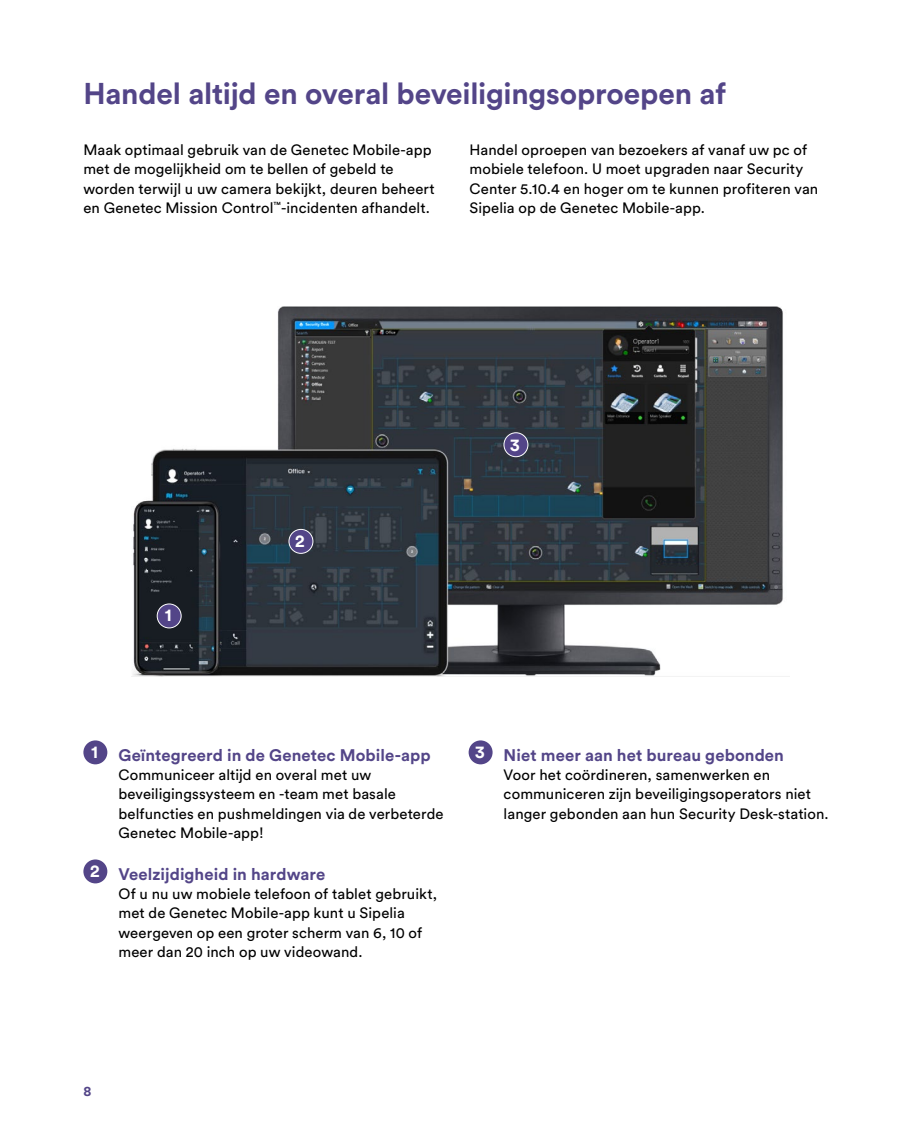
<style>
.page{position:relative;width:918px;height:1142px;background:#fff}
.page>*{position:absolute;margin:0;border:0;box-sizing:border-box;transform-origin:0 0}
.Heading_2__after{font:700 29.75px "Circular Pro";letter-spacing:-.01em;color:#534588}
.t1{font:700 17.5px "Circular Pro";color:#fff}
.Heading_4{font:700 16.62px "Circular Pro";letter-spacing:.005em;color:#534588}
.Body_Text{font:14.88px/19.2px "Circular Pro";letter-spacing:.01em;color:#000}
.t2{font:700 14px "Circular Pro";color:#534588}
</style>
<div class="page">
<img style="left:131px;top:307px;width:658px;height:370px">
<div style="left:157px;top:604px;width:24px;height:24px;background:#534588;border-radius:50%"></div>
<div style="left:157px;top:603px;width:24px;height:25px;border:1px solid #fff;border-radius:50%"></div>
<div style="left:289px;top:529px;width:24px;height:24px;background:#534588;border-radius:50%"></div>
<div style="left:288px;top:529px;width:25px;height:25px;border:1px solid #fff;border-radius:50%"></div>
<div style="left:504px;top:433px;width:24px;height:24px;background:#534588;border-radius:50%"></div>
<div style="left:503px;top:432px;width:25px;height:25px;border:1px solid #fff;border-radius:50%"></div>
<div style="left:83px;top:740px;width:24px;height:24px;background:#534588;border-radius:50%"></div>
<div style="left:83px;top:859px;width:24px;height:24px;background:#534588;border-radius:50%"></div>
<div style="left:468px;top:740px;width:24px;height:24px;background:#534588;border-radius:50%"></div>
<p class="Heading_2__after" style="left:83px;top:74px;width:644px">Handel altijd en overal beveiligingsoproepen af</p>
<p class="Body_Text" style="left:83px;top:140px;width:353px">Maak optimaal gebruik van de Genetec Mobile-app met de mogelijkheid om te bellen of gebeld te worden terwijl u uw camera bekijkt, deuren beheert en Genetec Mission Control<sup>™</sup>-incidenten afhandelt.</p>
<p class="Body_Text" style="left:469px;top:140px;width:350px">Handel oproepen van bezoekers af vanaf uw pc of mobiele telefoon. U moet upgraden naar Security Center 5.10.4 en hoger om te kunnen profiteren van Sipelia op de Genetec Mobile-app.</p>
<p class="t1" style="left:165px;top:603px;width:8px">1</p>
<p class="t1" style="left:295px;top:528px;width:11px">2</p>
<p class="t1" style="left:510px;top:432px;width:11px">3</p>
<p class="t1" style="left:91px;top:739px;width:8px">1</p>
<p class="Heading_4" style="left:118px;top:743px;width:313px">Geïntegreerd in de Genetec Mobile-app</p>
<p class="Body_Text" style="left:118px;top:764px;width:326px">Communiceer altijd en overal met uw beveiligingssysteem en -team met basale belfuncties en pushmeldingen via de verbeterde Genetec Mobile-app!</p>
<p class="t1" style="left:90px;top:858px;width:11px">2</p>
<p class="Heading_4" style="left:118px;top:862px;width:208px">Veelzijdigheid in hardware</p>
<p class="Body_Text" style="left:118px;top:883px;width:320px">Of u nu uw mobiele telefoon of tablet gebruikt, met de Genetec Mobile-app kunt u Sipelia weergeven op een groter scherm van 6, 10 of meer dan 20 inch op uw videowand.</p>
<p class="t1" style="left:475px;top:740px;width:11px">3</p>
<p class="Heading_4" style="left:503px;top:743px;width:282px">Niet meer aan het bureau gebonden</p>
<p class="Body_Text" style="left:503px;top:764px;width:326px">Voor het coördineren, samenwerken en communiceren zijn beveiligingsoperators niet langer gebonden aan hun Security Desk-station.</p>
<p class="t2" style="left:83px;top:1081px;width:9px">8</p>
</div>
